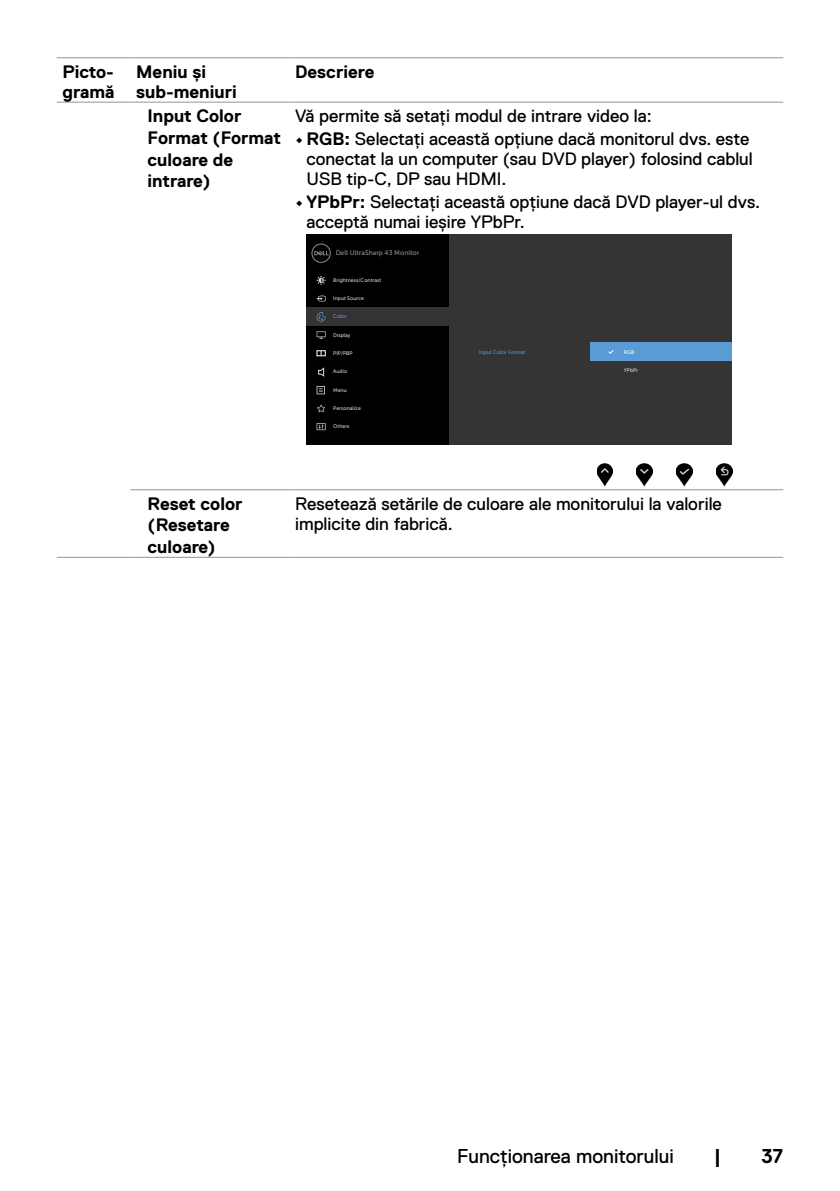
<style>
.page{position:relative;width:840px;height:1191px;background:#fff}
.page>*{position:absolute;margin:0;border:0;box-sizing:border-box;transform-origin:0 0}
.t1{font:20px "Dell Replica";color:#000}
.t2{font:700 20px "Dell Replica";color:#000}
.t3{font:18px/20px "Dell Replica";color:#000}
.t4{font:700 18px/21.6px "Dell Replica";color:#000}
.t5{font:6.8px "Museo Sans For Dell 500";color:#939393}
.t6{font:5.2px "Museo Sans For Dell 500";color:#d9d9d9}
.t7{font:5.2px "Museo Sans For Dell 500";color:#5b9bd5}
.t8{font:5.2px "Museo Sans For Dell 500";color:#fff}
.s1{font-weight:700}
</style>
<div class="page">
<hr style="left:57px;top:57px;width:73px;height:1px;background:#939598">
<hr style="left:130px;top:57px;width:159px;height:1px;background:#939598">
<hr style="left:289px;top:57px;width:493px;height:1px;background:#939598">
<hr style="left:57px;top:102px;width:73px;height:1px;background:#939598">
<hr style="left:130px;top:102px;width:159px;height:1px;background:#939598">
<hr style="left:289px;top:102px;width:493px;height:1px;background:#939598">
<hr style="left:130px;top:489px;width:159px;height:1px;background:#939598">
<hr style="left:289px;top:489px;width:493px;height:1px;background:#939598">
<hr style="left:57px;top:557px;width:73px;height:1px;background:#939598">
<hr style="left:130px;top:557px;width:159px;height:1px;background:#939598">
<hr style="left:289px;top:557px;width:493px;height:1px;background:#939598">
<div style="left:306px;top:235px;width:425px;height:210px;background:#343435"></div>
<div style="left:306px;top:235px;width:142px;height:36px;background:#000"></div>
<svg style="left:311px;top:243px;width:19px;height:20px"></svg>
<div style="left:306px;top:289px;width:142px;height:19px;background:#000"></div>
<div style="left:306px;top:326px;width:142px;height:18px;background:#000"></div>
<div style="left:306px;top:344px;width:142px;height:18px;background:#000"></div>
<div style="left:306px;top:362px;width:142px;height:19px;background:#000"></div>
<div style="left:306px;top:381px;width:142px;height:18px;background:#000"></div>
<div style="left:306px;top:399px;width:142px;height:18px;background:#000"></div>
<div style="left:306px;top:417px;width:142px;height:18px;background:#000"></div>
<div style="left:306px;top:435px;width:142px;height:10px;background:#000"></div>
<div style="left:306px;top:271px;width:142px;height:18px;background:#000"></div>
<div style="left:590px;top:343px;width:141px;height:18px;background:#5b9bd5"></div>
<svg style="left:316px;top:312px;width:10px;height:10px"></svg>
<svg style="left:316px;top:295px;width:9px;height:6px"></svg>
<svg style="left:316px;top:276px;width:9px;height:9px"></svg>
<img style="left:597px;top:463px;width:15px;height:22px">
<img style="left:636px;top:463px;width:16px;height:22px">
<img style="left:676px;top:463px;width:16px;height:22px">
<img style="left:716px;top:463px;width:15px;height:22px">
<svg style="left:316px;top:331px;width:9px;height:8px"></svg>
<svg style="left:316px;top:386px;width:9px;height:8px"></svg>
<svg style="left:317px;top:404px;width:8px;height:8px"></svg>
<svg style="left:316px;top:423px;width:9px;height:7px"></svg>
<svg style="left:318px;top:367px;width:6px;height:10px"></svg>
<svg style="left:316px;top:350px;width:10px;height:6px"></svg>
<p class="t4" style="left:62px;top:61px;width:54px;line-height:20px">Picto&shy;gramă</p>
<p class="t4" style="left:136px;top:61px;width:102px;line-height:20px">Meniu și sub-meniuri</p>
<p class="t4" style="left:295px;top:61px;width:81px">Descriere</p>
<p class="t4" style="left:147px;top:105px;width:135px">Input Color<br>Format (Format culoare de intrare)</p>
<p class="t3" style="left:295px;top:106px;width:358px">Vă permite să setați modul de intrare video la:</p>
<p class="t3" style="left:306px;top:129px;width:447px;text-indent:-11px"><span class="s1">• RGB:</span> Selectați această opțiune dacă monitorul dvs. este conectat la un computer (sau DVD player) folosind cablul<br>USB tip-C, DP sau HDMI.</p>
<p class="t3" style="left:306px;top:192px;width:455px;text-indent:-11px"><span class="s1">• YPbPr:</span> Selectați această opțiune dacă DVD player-ul dvs. acceptă numai ieșire YPbPr.</p>
<p class="t5" style="left:335px;top:249px;width:85px">Dell UltraSharp 43 Monitor</p>
<p class="t6" style="left:333px;top:277px;width:50px">Brightness/Contrast</p>
<p class="t7" style="left:333px;top:314px;width:15px">Color</p>
<p class="t6" style="left:333px;top:295px;width:32px">Input Source</p>
<p class="t6" style="left:333px;top:332px;width:19px">Display</p>
<p class="t6" style="left:333px;top:350px;width:21px">PIP/PBP</p>
<p class="t6" style="left:333px;top:369px;width:15px">Audio</p>
<p class="t6" style="left:333px;top:387px;width:15px">Menu</p>
<p class="t6" style="left:333px;top:405px;width:29px">Personalize</p>
<p class="t6" style="left:333px;top:424px;width:18px">Others</p>
<p class="t7" style="left:479px;top:349px;width:48px">Input Color Format</p>
<p class="t8" style="left:623px;top:349px;width:12px">RGB</p>
<p class="t6" style="left:623px;top:367px;width:16px">YPbPr</p>
<p class="t4" style="left:147px;top:492px;width:96px">Reset color (Resetare culoare)</p>
<p class="t3" style="left:295px;top:493px;width:428px">Resetează setările de culoare ale monitorului la valorile implicite din fabrică.</p>
<p class="t1" style="left:457px;top:1144px;width:218px">Funcționarea monitorului</p>
<p class="t2" style="left:713px;top:1144px;width:9px">|</p>
<p class="t2" style="left:761px;top:1144px;width:23px">37</p>
</div>
